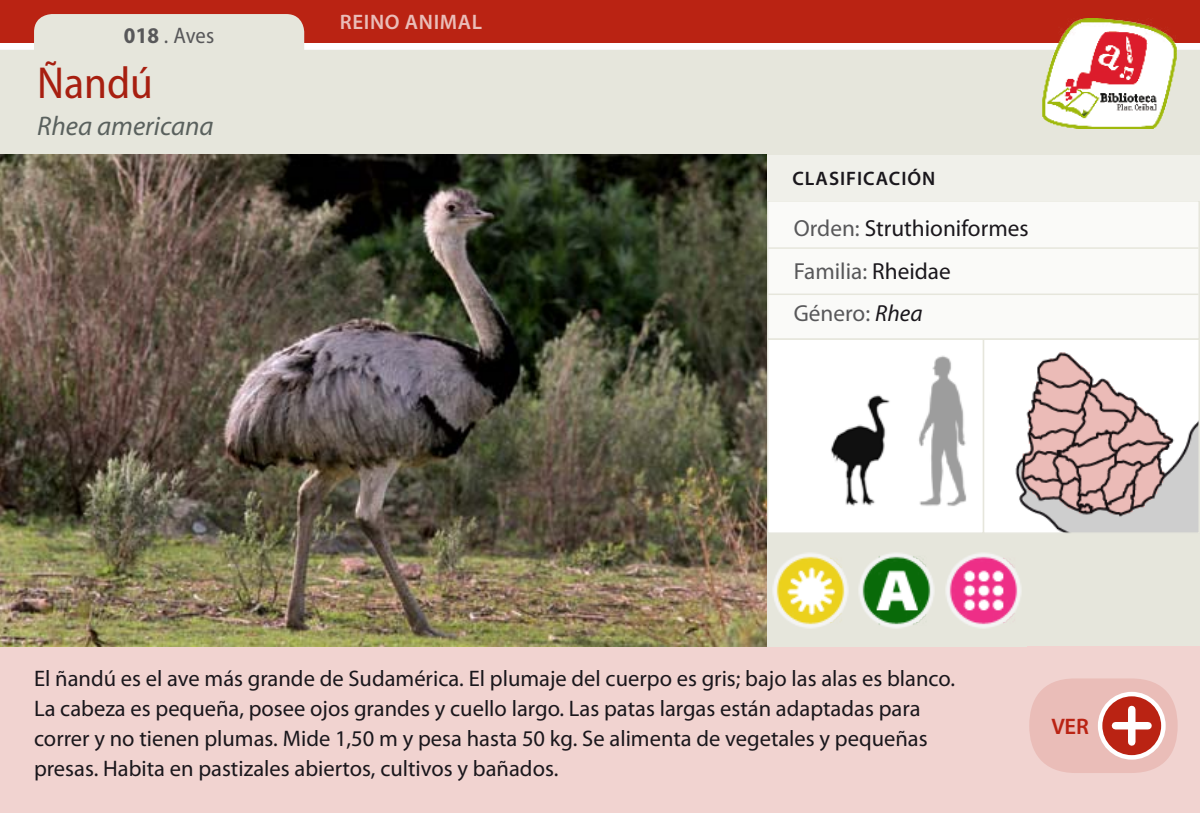
<style>
.page{position:relative;width:1200px;height:813px;background:#fff}
.page>*{position:absolute;margin:0;border:0;box-sizing:border-box;transform-origin:0 0}
.t1{font:semi-condensed 45px "Myriad Pro";color:#ba2313}
.t2{font:italic 27px "Myriad Pro";color:#646c6e}
.t3{font:23.25px "Myriad Pro";color:#58585a}
.t4{font:23.25px "Myriad Pro";color:#1a171c}
.COPETE{font:22.5px/30px "Myriad Pro";color:#1a171c}
.ID_de_la_ficha{font:semi-condensed 22.5px "Myriad Pro";color:#58585a}
.COPETE-2{font:600 22.5px "Myriad Pro";color:#ba2313}
.t5{font:600 21px "Myriad Pro";letter-spacing:.03em;color:#eabdb8}
.t6{font:600 19.5px "Myriad Pro";letter-spacing:.05em;color:#1a171c}
.s1{font-weight:700}
.s2{color:#58585a}
.s3{color:#1a171c}
.s4{font-style:italic;color:#1a171c}
</style>
<div class="page">
<div style="left:0;top:0;width:1199px;height:43px;background:#ba2313"></div>
<svg style="left:0;top:14px;width:1199px;height:141px;fill:#e6e6dc"></svg>
<div style="left:766px;top:533px;width:433px;height:112px;background:#e6e6dc"></div>
<div style="left:0;top:645px;width:1199px;height:167px;background:#f1d3d0"></div>
<img style="left:1040px;top:18px;width:137px;height:110px">
<div style="left:1028px;top:678px;width:149px;height:94px;background:#eabdb8;border-radius:47px"></div>
<svg style="left:1099px;top:693px;width:64px;height:64px;background:#c5483b"></svg>
<div style="left:1097px;top:691px;width:68px;height:68px;border:4px solid #fff;border-radius:50%"></div>
<div style="left:1127px;top:709px;width:8px;height:32px;background:#fff"></div>
<div style="left:1115px;top:721px;width:32px;height:8px;background:#fff"></div>
<img style="left:1015px;top:352px;width:181px;height:178px">
<div style="left:982px;top:338px;width:217px;height:195px;border:2px solid #e6e6dc"></div>
<svg style="left:830px;top:355px;width:137px;height:151px"></svg>
<div style="left:766px;top:338px;width:217px;height:195px;border:2px solid #e6e6dc"></div>
<div style="left:767px;top:201px;width:431px;height:138px;background:#fafaf8"></div>
<hr style="left:768px;top:247px;width:430px;height:2px;background:#e6e6dc">
<hr style="left:768px;top:293px;width:430px;height:2px;background:#e6e6dc">
<div style="left:766px;top:200px;width:433px;height:139px;border:2px solid #e6e6dc"></div>
<img style="left:773px;top:553px;width:75px;height:75px">
<img style="left:859px;top:553px;width:75px;height:75px">
<img style="left:946px;top:553px;width:75px;height:75px">
<div style="left:766px;top:155px;width:433px;height:45px;background:#f0f0ea"></div>
<img style="left:0;top:155px;width:766px;height:490px">
<p class="ID_de_la_ficha" style="left:124px;top:21px;width:92px"><span class="s1">018</span> . Aves</p>
<h1 class="t1" style="left:37px;top:56px;width:117px">Ñandú</h1>
<p class="t2" style="left:37px;top:109px;width:178px">Rhea americana</p>
<p class="t5" style="left:340px;top:9px;width:144px">REINO ANIMAL</p>
<p class="t6" style="left:792px;top:166px;width:144px">CLASIFICACIÓN</p>
<p class="t4" style="left:793px;top:214px;width:236px"><span class="s2">Orden:</span> Struthioniformes</p>
<p class="t3" style="left:793px;top:256px;width:158px">Familia: <span class="s3">Rheidae</span></p>
<p class="t3" style="left:793px;top:299px;width:130px">Género: <span class="s4">Rhea</span></p>
<p class="COPETE" style="left:34px;top:662px;width:922px">El ñandú es el ave más grande de Sudamérica. El plumaje del cuerpo es gris; bajo las alas es blanco.<br>La cabeza es pequeña, posee ojos grandes y cuello largo. Las patas largas están adaptadas para correr y no tienen plumas. Mide 1,50 m y pesa hasta 50 kg. Se alimenta de vegetales y pequeñas presas. Habita en pastizales abiertos, cultivos y bañados.</p>
<p class="COPETE-2" style="left:1051px;top:712px;width:39px">VER</p>
</div>
